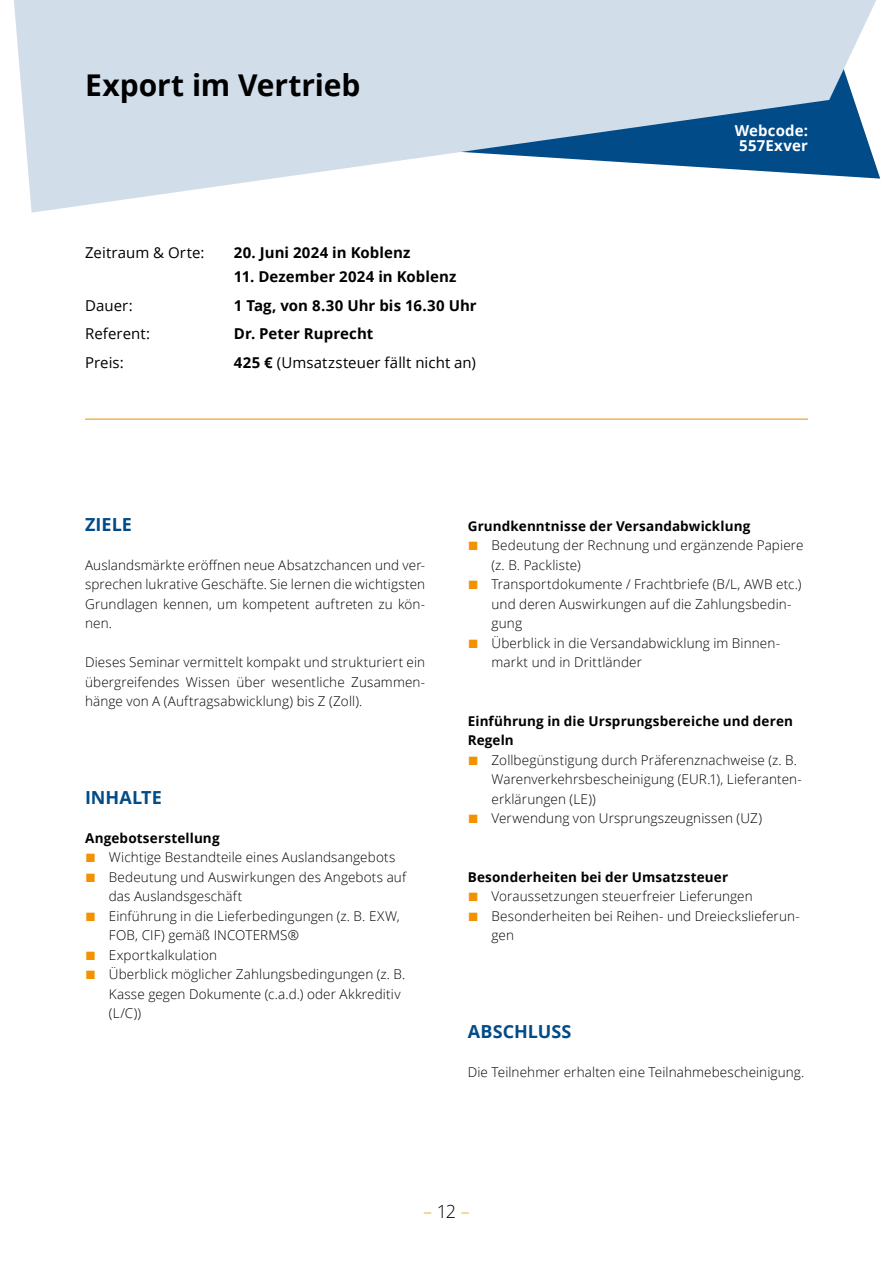
<style>
.page{position:relative;width:893px;height:1263px;background:#fff}
.page>*{position:absolute;margin:0;border:0;box-sizing:border-box;transform-origin:0 0}
.t1{font:700 30px "Open Sans";color:#000}
.t2{font:700 18px "Open Sans";letter-spacing:.005em;color:#004b88}
.t3{font:300 18px "Open Sans";color:#f39200}
.t4{font:700 15px "Open Sans";letter-spacing:.005em;color:#000}
.t5{font:15px "Open Sans";letter-spacing:.005em;color:#000}
.t6{font:700 15px/15px "Open Sans";letter-spacing:.01em;color:#fff}
.t7{font:300 13.5px/19.5px "Open Sans";letter-spacing:.01em;color:#000}
.t8{font:700 13.5px/19.5px "Open Sans";letter-spacing:.01em;color:#000}
.s1{font-weight:700}
.s2{font-family:"Arial";font-weight:400;font-size:18px;color:#f39200}
.s3{color:#000}
</style>
<div class="page">
<svg style="left:14px;top:0;width:867px;height:213px;fill:#d2ddea"></svg>
<hr style="left:85px;top:419px;width:723px;height:1px;background:#f39200">
<h1 class="t1" style="left:85px;top:64px;width:277px">Export im Vertrieb</h1>
<p class="t5" style="left:85px;top:242px;width:121px">Zeitraum &amp; Orte:</p>
<p class="t4" style="left:234px;top:242px;width:178px">20. Juni 2024 in Koblenz</p>
<p class="t4" style="left:234px;top:266px;width:224px">11. Dezember 2024 in Koblenz</p>
<p class="t5" style="left:85px;top:295px;width:49px">Dauer:</p>
<p class="t4" style="left:234px;top:295px;width:244px">1 Tag, von 8.30 Uhr bis 16.30 Uhr</p>
<p class="t5" style="left:85px;top:323px;width:67px">Referent:</p>
<p class="t4" style="left:234px;top:323px;width:141px">Dr. Peter Ruprecht</p>
<p class="t5" style="left:85px;top:352px;width:40px">Preis:</p>
<p class="t5" style="left:234px;top:352px;width:243px"><span class="s1">425 €</span> (Umsatzsteuer fällt nicht an)</p>
<p class="t6" style="left:735px;top:123px;width:75px">Webcode:<br>557Exver</p>
<h2 class="t2" style="left:85px;top:512px;width:48px">ZIELE</h2>
<p class="t7" style="left:85px;top:555px;width:342px;text-align:justify">Auslandsmärkte eröffnen neue Absatzchancen und ver&shy;sprechen lukrative Geschäfte. Sie lernen die wichtigsten Grundlagen kennen, um kompetent auftreten zu kön&shy;nen.</p>
<p class="t7" style="left:85px;top:652px;width:342px;text-align:justify">Dieses Seminar vermittelt kompakt und strukturiert ein übergreifendes Wissen über wesentliche Zusammen&shy;hänge von A (Auftragsabwicklung) bis Z (Zoll).</p>
<h2 class="t2" style="left:85px;top:785px;width:78px">INHALTE</h2>
<p class="t8" style="left:85px;top:828px;width:136px">Angebotserstellung</p>
<p class="t7" style="left:85px;top:847px;width:312px"><span class="s2">■</span> Wichtige Bestandteile eines Auslandsangebots</p>
<p class="t7" style="left:109px;top:867px;width:299px;text-indent:-24px"><span class="s2">■</span> Bedeutung und Auswirkungen des Angebots auf das Auslandsgeschäft</p>
<p class="t7" style="left:109px;top:906px;width:292px;text-indent:-24px"><span class="s2">■</span> Einführung in die Lieferbedingungen (z. B. EXW,<br>FOB, CIF) gemäß INCOTERMS®</p>
<p class="t7" style="left:85px;top:945px;width:134px"><span class="s2">■</span> Exportkalkulation</p>
<p class="t7" style="left:109px;top:964px;width:298px;text-indent:-24px"><span class="s2">■</span> Überblick möglicher Zahlungsbedingungen (z. B.<br>Kasse gegen Dokumente (c.a.d.) oder Akkreditiv (L/C))</p>
<p class="t8" style="left:468px;top:516px;width:284px">Grundkenntnisse der Versandabwicklung</p>
<p class="t7" style="left:492px;top:535px;width:313px;text-indent:-24px"><span class="s2">■</span> Bedeutung der Rechnung und ergänzende Papiere (z. B. Packliste)</p>
<p class="t7" style="left:492px;top:574px;width:311px;text-indent:-24px"><span class="s2">■</span> Transportdokumente / Frachtbriefe (B/L, AWB etc.) und deren Auswirkungen auf die Zahlungsbedin&shy;gung</p>
<p class="t7" style="left:492px;top:633px;width:290px;text-indent:-24px"><span class="s2">■</span> Überblick in die Versandabwicklung im Binnen&shy;markt und in Drittländer</p>
<p class="t8" style="left:468px;top:711px;width:327px">Einführung in die Ursprungsbereiche und deren<br>Regeln</p>
<p class="t7" style="left:492px;top:750px;width:312px;text-indent:-24px"><span class="s2">■</span> Zollbegünstigung durch Präferenznachweise (z. B.<br>Warenverkehrsbescheinigung (EUR.1), Lieferanten&shy;erklärungen (LE))</p>
<p class="t7" style="left:468px;top:808px;width:296px"><span class="s2">■</span> Verwendung von Ursprungszeugnissen (UZ)</p>
<p class="t8" style="left:468px;top:867px;width:262px">Besonderheiten bei der Umsatzsteuer</p>
<p class="t7" style="left:468px;top:886px;width:286px"><span class="s2">■</span> Voraussetzungen steuerfreier Lieferungen</p>
<p class="t7" style="left:492px;top:906px;width:310px;text-indent:-24px"><span class="s2">■</span> Besonderheiten bei Reihen- und Dreieckslieferun&shy;gen</p>
<h2 class="t2" style="left:468px;top:1019px;width:105px">ABSCHLUSS</h2>
<p class="t7" style="left:468px;top:1062px;width:338px">Die Teilnehmer erhalten eine Teilnahmebescheinigung.</p>
<h2 class="t3" style="left:423px;top:1199px;width:48px">– <span class="s3">12</span> –</h2>
</div>
